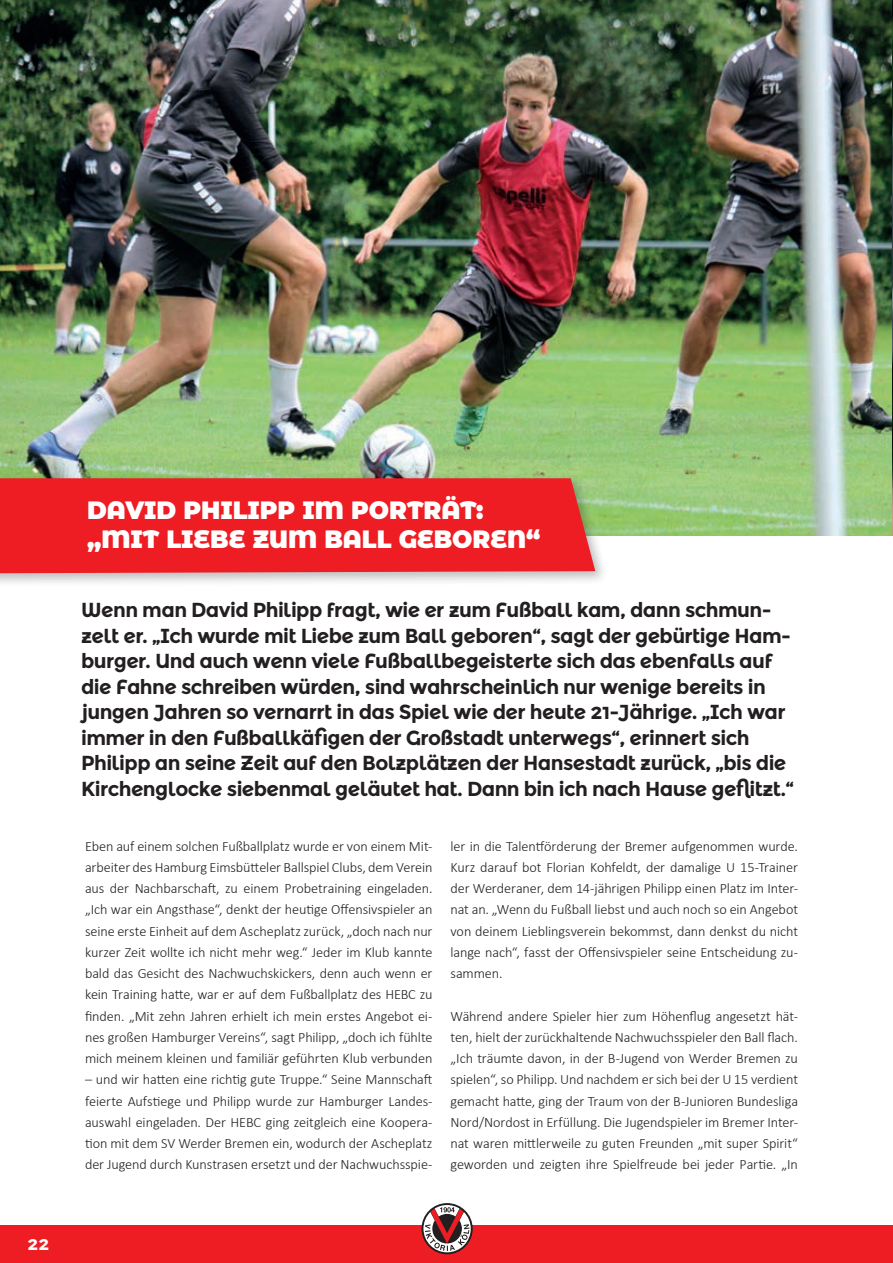
<style>
.page{position:relative;width:893px;height:1263px;background:#fff}
.page>*{position:absolute;margin:0;border:0;box-sizing:border-box;transform-origin:0 0}
.t1{font:900 24.9px/28.5px "Montserrat Alternates";color:#fff;scale:.96 1}
.t2{font:700 20.25px/25.5px "Montserrat Alternates";letter-spacing:-.03em;color:#231f20}
.t3{font:700 18px "Montserrat Alternates";color:#fff}
.t4{font:300 14.25px/21.3px "Calibri";letter-spacing:-.01em;color:#231f20;text-align:justify}
</style>
<div class="page">
<div style="left:0;top:1225px;width:893px;height:38px;background:#ee1d23"></div>
<svg style="left:421px;top:1203px;width:52px;height:51px"></svg>
<svg style="left:423px;top:1205px;width:48px;height:47px"></svg>
<img style="left:0;top:0;width:893px;height:536px">
<div style="left:0;top:473px;width:608px;height:114px;background:#231f20;opacity:.3"></div>
<div style="left:0;top:478px;width:595px;height:95px;background:#ee1d23"></div>
<p class="t3" style="left:28px;top:1232px;width:23px">22</p>
<h1 class="t1" style="left:87px;top:495px;width:474px">DAVID PHILIPP IM PORTRÄT: „MIT LIEBE ZUM BALL GEBOREN“</h1>
<p class="t2" style="left:81px;top:597px;width:714px">Wenn man David Philipp fragt, wie er zum Fußball kam, dann schmun&shy;zelt er. „Ich wurde mit Liebe zum Ball geboren“, sagt der gebürtige Ham&shy;burger. Und auch wenn viele Fußballbegeisterte sich das ebenfalls auf die Fahne schreiben würden, sind wahrscheinlich nur wenige bereits in jungen Jahren so vernarrt in das Spiel wie der heute 21-Jährige. „Ich war immer in den Fußballkäfigen der Großstadt unterwegs“, erinnert sich Philipp an seine Zeit auf den Bolzplätzen der Hansestadt zurück, „bis die Kirchenglocke siebenmal geläutet hat. Dann bin ich nach Hause geflitzt.“</p>
<p class="t4" style="left:85px;top:835px;width:349px">Eben auf einem solchen Fußballplatz wurde er von einem Mit&shy;arbeiter des Hamburg Eimsbütteler Ballspiel Clubs, dem Verein aus der Nachbarschaft, zu einem Probetraining eingeladen. „Ich war ein Angsthase“, denkt der heutige Offensivspieler an seine erste Einheit auf dem Ascheplatz zurück, „doch nach nur kurzer Zeit wollte ich nicht mehr weg.“ Jeder im Klub kannte bald das Gesicht des Nachwuchskickers, denn auch wenn er kein Training hatte, war er auf dem Fußballplatz des HEBC zu finden. „Mit zehn Jahren erhielt ich mein erstes Angebot ei&shy;nes großen Hamburger Vereins“, sagt Philipp, „doch ich fühlte mich meinem kleinen und familiär geführten Klub verbunden</p>
<p class="t4" style="left:85px;top:1069px;width:349px">– und wir hatten eine richtig gute Truppe.“ Seine Mannschaft feierte Aufstiege und Philipp wurde zur Hamburger Landes&shy;auswahl eingeladen. Der HEBC ging zeitgleich eine Koopera&shy;tion mit dem SV Werder Bremen ein, wodurch der Ascheplatz der Jugend durch Kunstrasen ersetzt und der Nachwuchsspie-</p>
<p class="t4" style="left:450px;top:835px;width:349px">ler in die Talentförderung der Bremer aufgenommen wurde.<br>Kurz darauf bot Florian Kohfeldt, der damalige U 15-Trainer der Werderaner, dem 14-jährigen Philipp einen Platz im Inter&shy;nat an. „Wenn du Fußball liebst und auch noch so ein Angebot von deinem Lieblingsverein bekommst, dann denkst du nicht lange nach“, fasst der Offensivspieler seine Entscheidung zu&shy;sammen.</p>
<p class="t4" style="left:450px;top:1005px;width:349px">Während andere Spieler hier zum Höhenflug angesetzt hät&shy;ten, hielt der zurückhaltende Nachwuchsspieler den Ball flach. „Ich träumte davon, in der B-Jugend von Werder Bremen zu spielen“, so Philipp. Und nachdem er sich bei der U 15 verdient gemacht hatte, ging der Traum von der B-Junioren Bundesliga Nord/Nordost in Erfüllung. Die Jugendspieler im Bremer Inter&shy;nat waren mittlerweile zu guten Freunden „mit super Spirit“ geworden und zeigten ihre Spielfreude bei jeder Partie. „In</p>
</div>
